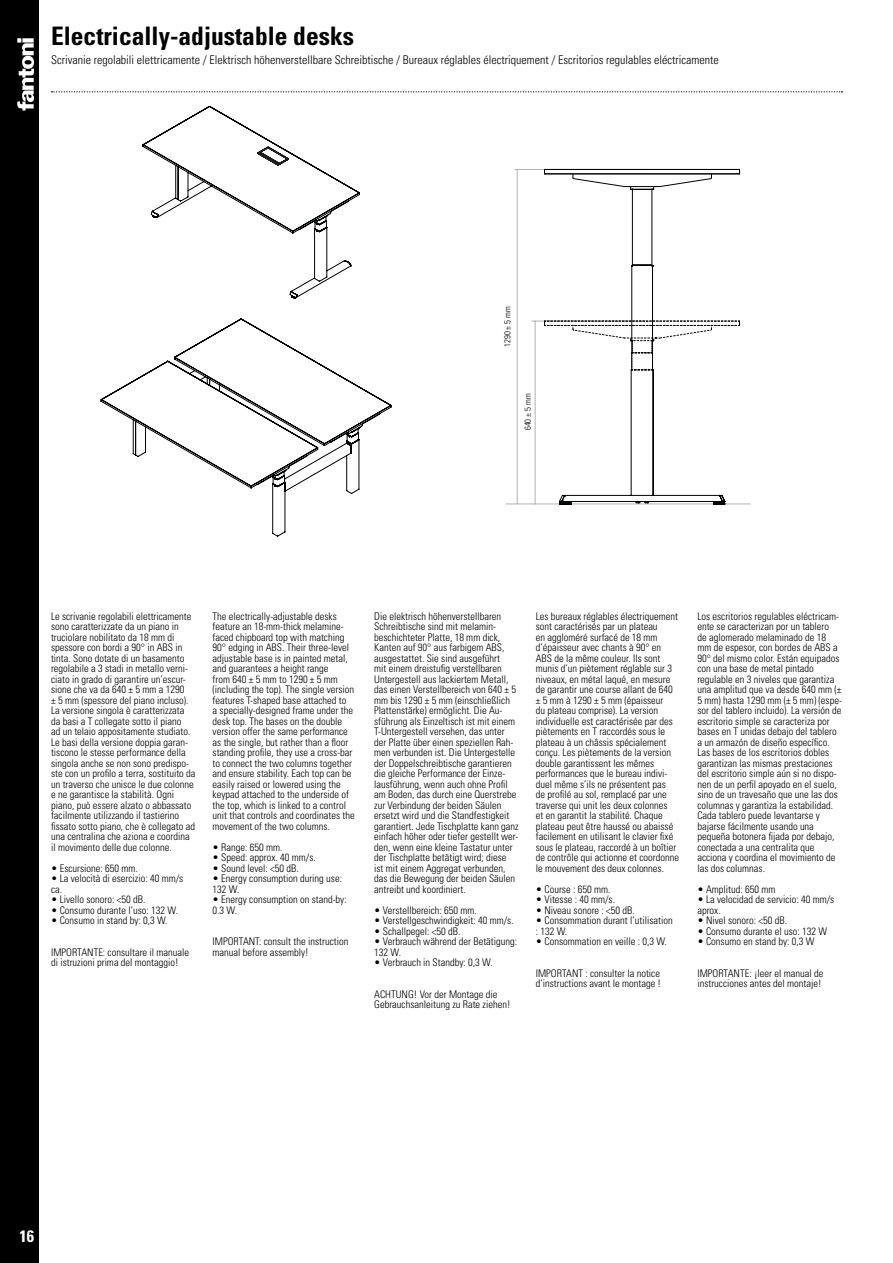
<style>
.page{position:relative;width:893px;height:1263px;background:#fff}
.page>*{position:absolute;margin:0;border:0;box-sizing:border-box;transform-origin:0 0}
.t1{font:700 condensed 25.5px "Univers LT Std";color:#000}
.t2{font:700 condensed 16.5px "Univers LT Std";color:#fff}
.t3{font:300 condensed 12px "Univers LT Std";color:#000}
.t4{font:300 condensed 10.5px/10.5px "Univers LT Std";color:#000}
.t5{font:300 condensed 8.55px "Univers LT Std";color:#010202}
</style>
<div class="page">
<div style="left:0;top:0;width:38px;height:1263px;background:#000"></div>
<svg style="left:17px;top:38px;width:17px;height:73px"></svg>
<div style="left:22px;top:38px;width:12px;height:5px;background:#fff"></div>
<svg style="left:52px;top:91px;width:790px;height:1px"></svg>
<hr style="left:506px;top:504px;width:244px;height:1px;background:#b3b2b1">
<hr style="left:515px;top:169px;width:130px;height:1px;background:#b3b2b1">
<hr style="left:532px;top:321px;width:113px;height:1px;background:#b3b2b1">
<hr style="left:535px;top:321px;width:1px;height:183px;background:#b3b2b1">
<hr style="left:517px;top:169px;width:1px;height:335px;background:#b3b2b1">
<svg style="left:101px;top:106px;width:291px;height:431px"></svg>
<svg style="left:544px;top:169px;width:196px;height:151px"></svg>
<hr style="left:545px;top:169px;width:194px;height:1px;background:#010202">
<hr style="left:545px;top:174px;width:194px;height:1px;background:#010202">
<svg style="left:257px;top:146px;width:32px;height:20px"></svg>
<svg style="left:572px;top:174px;width:140px;height:13px"></svg>
<svg style="left:544px;top:320px;width:196px;height:185px"></svg>
<h1 class="t1" style="left:51px;top:20px;width:305px">Electrically-adjustable desks</h1>
<p class="t3" style="left:51px;top:53px;width:669px">Scrivanie regolabili elettricamente / Elektrisch höhenverstellbare Schreibtische / Bureaux réglables électriquement / Escritorios regulables eléctricamente</p>
<p class="t5" style="left:502px;top:347px;width:42px;rotate:-90deg">1290 ± 5 mm</p>
<p class="t5" style="left:523px;top:430px;width:38px;rotate:-90deg">640 ± 5 mm</p>
<p class="t4" style="left:51px;top:611px;width:146px">Le scrivanie regolabili elettricamente sono caratterizzate da un piano in truciolare nobilitato da 18 mm di spessore con bordi a 90° in ABS in tinta. Sono dotate di un basamento regolabile a 3 stadi in metallo verni&shy;ciato in grado di garantire un’escur&shy;sione che va da 640 ± 5 mm a 1290<br>± 5 mm (spessore del piano incluso).<br>La versione singola è caratterizzata da basi a T collegate sotto il piano<br>ad un telaio appositamente studiato.<br>Le basi della versione doppia garan&shy;tiscono le stesse performance della singola anche se non sono predispo&shy;ste con un profilo a terra, sostituito da un traverso che unisce le due colonne e ne garantisce la stabilità. Ogni piano, può essere alzato o abbassato facilmente utilizzando il tastierino fissato sotto piano, che è collegato ad una centralina che aziona e coordina il movimento delle due colonne.</p>
<p class="t4" style="left:51px;top:863px;width:88px">• Escursione: 650 mm.</p>
<p class="t4" style="left:51px;top:873px;width:134px">• La velocità di esercizio: 40 mm/s ca.</p>
<p class="t4" style="left:51px;top:894px;width:96px">• Livello sonoro: &lt;50 dB.</p>
<p class="t4" style="left:51px;top:905px;width:129px">• Consumo durante l’uso: 132 W.</p>
<p class="t4" style="left:51px;top:915px;width:118px">• Consumo in stand by: 0,3 W.</p>
<p class="t4" style="left:51px;top:947px;width:140px">IMPORTANTE: consultare il manuale di istruzioni prima del montaggio!</p>
<p class="t4" style="left:213px;top:611px;width:144px">The electrically-adjustable desks feature an 18-mm-thick melamine&shy;faced chipboard top with matching 90° edging in ABS. Their three-level adjustable base is in painted metal, and guarantees a height range<br>from 640 ± 5 mm to 1290 ± 5 mm (including the top). The single version features T-shaped base attached to<br>a specially-designed frame under the desk top. The bases on the double version offer the same performance as the single, but rather than a floor standing profile, they use a cross-bar to connect the two columns together and ensure stability. Each top can be easily raised or lowered using the keypad attached to the underside of the top, which is linked to a control unit that controls and coordinates the movement of the two columns.</p>
<p class="t4" style="left:213px;top:842px;width:71px">• Range: 650 mm.</p>
<p class="t4" style="left:213px;top:852px;width:105px">• Speed: approx. 40 mm/s.</p>
<p class="t4" style="left:213px;top:863px;width:88px">• Sound level: &lt;50 dB.</p>
<p class="t4" style="left:213px;top:873px;width:131px">• Energy consumption during use:<br>132 W.</p>
<p class="t4" style="left:213px;top:894px;width:136px">• Energy consumption on stand-by:<br>0.3 W.</p>
<p class="t4" style="left:213px;top:936px;width:137px">IMPORTANT: consult the instruction manual before assembly!</p>
<p class="t4" style="left:374px;top:611px;width:146px">Die elektrisch höhenverstellbaren Schreibtische sind mit melamin&shy;beschichteter Platte, 18 mm dick, Kanten auf 90° aus farbigem ABS, ausgestattet. Sie sind ausgeführt<br>mit einem dreistufig verstellbaren Untergestell aus lackiertem Metall, das einen Verstellbereich von 640 ± 5 mm bis 1290 ± 5 mm (einschließlich Plattenstärke) ermöglicht. Die Au&shy;sführung als Einzeltisch ist mit einem T-Untergestell versehen, das unter der Platte über einen speziellen Rah&shy;men verbunden ist. Die Untergestelle der Doppelschreibtische garantieren die gleiche Performance der Einze&shy;lausführung, wenn auch ohne Profil am Boden, das durch eine Querstrebe zur Verbindung der beiden Säulen ersetzt wird und die Standfestigkeit garantiert. Jede Tischplatte kann ganz einfach höher oder tiefer gestellt wer&shy;den, wenn eine kleine Tastatur unter der Tischplatte betätigt wird; diese<br>ist mit einem Aggregat verbunden, das die Bewegung der beiden Säulen antreibt und koordiniert.</p>
<p class="t4" style="left:374px;top:905px;width:104px">• Verstellbereich: 650 mm.</p>
<p class="t4" style="left:374px;top:915px;width:141px">• Verstellgeschwindigkeit: 40 mm/s.</p>
<p class="t4" style="left:374px;top:926px;width:88px">• Schallpegel: &lt;50 dB.</p>
<p class="t4" style="left:374px;top:936px;width:144px">• Verbrauch während der Betätigung:<br>132 W.</p>
<p class="t4" style="left:374px;top:957px;width:120px">• Verbrauch in Standby: 0,3 W.</p>
<p class="t4" style="left:374px;top:989px;width:138px">ACHTUNG! Vor der Montage die<br>Gebrauchsanleitung zu Rate ziehen!</p>
<p class="t4" style="left:536px;top:611px;width:145px">Les bureaux réglables électriquement sont caractérisés par un plateau<br>en aggloméré surfacé de 18 mm d’épaisseur avec chants à 90° en ABS de la même couleur. Ils sont munis d’un piètement réglable sur 3 niveaux, en métal laqué, en mesure de garantir une course allant de 640 ± 5 mm à 1290 ± 5 mm (épaisseur<br>du plateau comprise). La version individuelle est caractérisée par des piètements en T raccordés sous le plateau à un châssis spécialement conçu. Les piètements de la version double garantissent les mêmes performances que le bureau indivi&shy;duel même s’ils ne présentent pas<br>de profilé au sol, remplacé par une traverse qui unit les deux colonnes<br>et en garantit la stabilité. Chaque plateau peut être haussé ou abaissé facilement en utilisant le clavier fixé sous le plateau, raccordé à un boîtier de contrôle qui actionne et coordonne le mouvement des deux colonnes.</p>
<p class="t4" style="left:536px;top:884px;width:76px">• Course : 650 mm.</p>
<p class="t4" style="left:536px;top:894px;width:81px">• Vitesse : 40 mm/s.</p>
<p class="t4" style="left:536px;top:905px;width:101px">• Niveau sonore : &lt;50 dB.</p>
<p class="t4" style="left:536px;top:915px;width:138px">• Consommation durant l’utilisation : 132 W.</p>
<p class="t4" style="left:536px;top:936px;width:133px">• Consommation en veille : 0,3 W.</p>
<p class="t4" style="left:536px;top:968px;width:127px">IMPORTANT : consulter la notice d’instructions avant le montage !</p>
<p class="t4" style="left:697px;top:611px;width:146px">Los escritorios regulables eléctricam&shy;ente se caracterizan por un tablero<br>de aglomerado melaminado de 18 mm de espesor, con bordes de ABS a 90° del mismo color. Están equipados con una base de metal pintado regulable en 3 niveles que garantiza una amplitud que va desde 640 mm (± 5 mm) hasta 1290 mm (± 5 mm) (espe&shy;sor del tablero incluido). La versión de escritorio simple se caracteriza por bases en T unidas debajo del tablero a un armazón de diseño específico.<br>Las bases de los escritorios dobles garantizan las mismas prestaciones del escritorio simple aún si no dispo&shy;nen de un perfil apoyado en el suelo, sino de un travesaño que une las dos columnas y garantiza la estabilidad.<br>Cada tablero puede levantarse y bajarse fácilmente usando una pequeña botonera fijada por debajo, conectada a una centralita que acciona y coordina el movimiento de las dos columnas.</p>
<p class="t4" style="left:697px;top:884px;width:80px">• Amplitud: 650 mm</p>
<p class="t4" style="left:697px;top:894px;width:138px">• La velocidad de servicio: 40 mm/s aprox.</p>
<p class="t4" style="left:697px;top:915px;width:91px">• Nivel sonoro: &lt;50 dB.</p>
<p class="t4" style="left:697px;top:926px;width:131px">• Consumo durante el uso: 132 W</p>
<p class="t4" style="left:697px;top:936px;width:119px">• Consumo en stand by: 0,3 W</p>
<p class="t4" style="left:697px;top:968px;width:127px">IMPORTANTE: ¡leer el manual de instrucciones antes del montaje!</p>
<h2 class="t2" style="left:19px;top:1226px;width:16px">16</h2>
</div>
